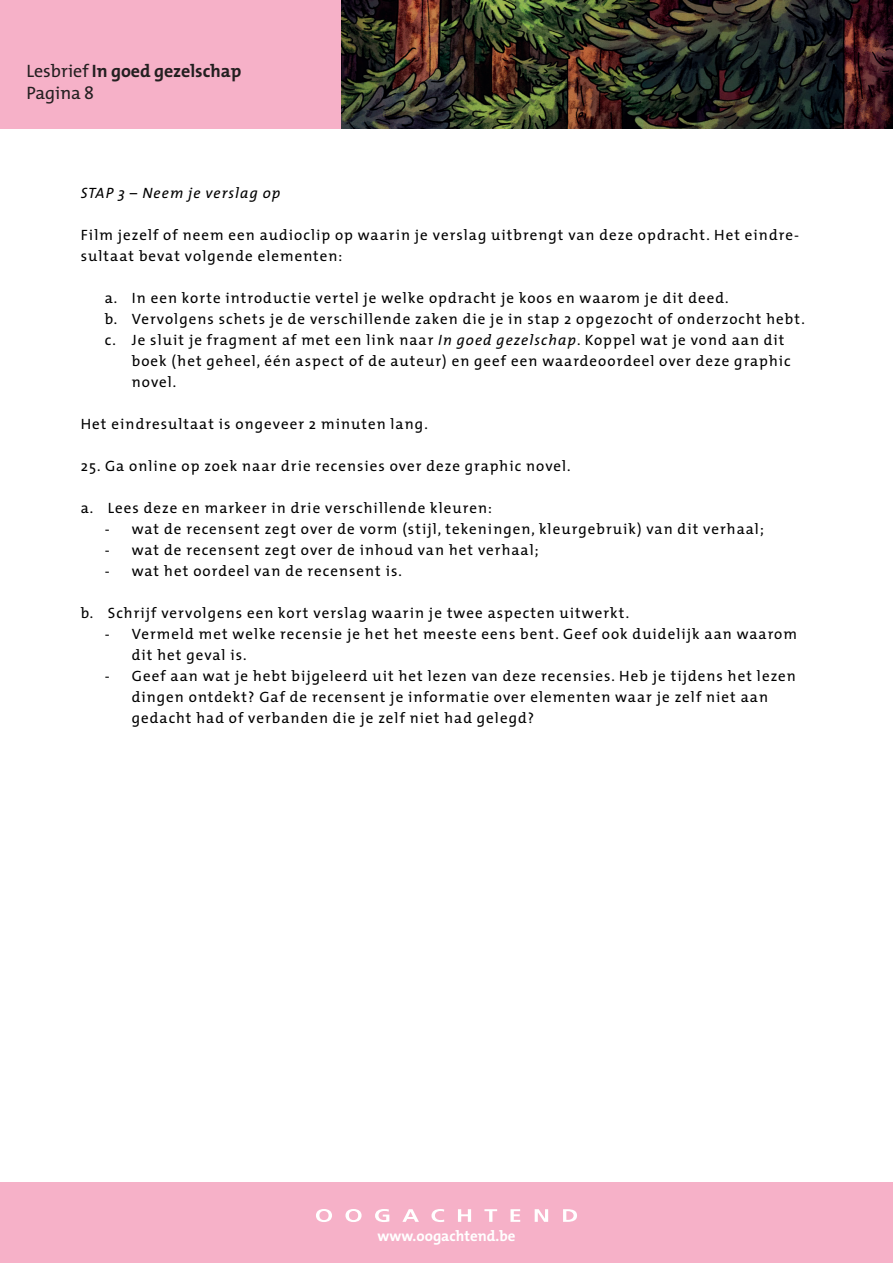
<style>
.page{position:relative;width:893px;height:1263px;background:#fff}
.page>*{position:absolute;margin:0;border:0;box-sizing:border-box;transform-origin:0 0}
.t1{font:700 18px "The Mix";color:#231f20}
.t2{font:18px "The Mix Plain";color:#231f20}
.t3{font:15px/21px "The Mix Plain";letter-spacing:.07em;color:#000001}
.t4{font:italic 15px "The Mix";letter-spacing:.07em;color:#000001}
.t5{font:700 15px "The Mix";color:#fff}
.s1{font-family:"The Mix Plain";font-weight:400}
.s2{font-family:"The Mix";font-style:italic}
</style>
<div class="page">
<div style="left:0;top:1182px;width:893px;height:81px;background:#f6b1c8"></div>
<svg style="left:316px;top:1209px;width:16px;height:13px"></svg>
<svg style="left:345px;top:1209px;width:17px;height:13px"></svg>
<svg style="left:375px;top:1209px;width:14px;height:13px"></svg>
<svg style="left:402px;top:1209px;width:17px;height:13px"></svg>
<svg style="left:431px;top:1209px;width:13px;height:13px"></svg>
<svg style="left:458px;top:1209px;width:13px;height:13px"></svg>
<svg style="left:484px;top:1209px;width:13px;height:13px"></svg>
<svg style="left:510px;top:1209px;width:10px;height:13px"></svg>
<svg style="left:535px;top:1209px;width:13px;height:13px"></svg>
<svg style="left:563px;top:1209px;width:14px;height:13px"></svg>
<img style="left:340px;top:0;width:553px;height:128px">
<div style="left:0;top:0;width:340px;height:128px;background:#f6b1c8"></div>
<p class="t1" style="left:27px;top:56px;width:216px"><span class="s1">Lesbrief</span> In goed gezelschap</p>
<p class="t2" style="left:27px;top:78px;width:69px">Pagina 8</p>
<p class="t4" style="left:81px;top:181px;width:201px">STAP 3 – Neem je verslag op</p>
<p class="t3" style="left:81px;top:224px;width:720px">Film jezelf of neem een audioclip op waarin je verslag uitbrengt van deze opdracht. Het eindre&shy;sultaat bevat volgende elementen:</p>
<p class="t3" style="left:105px;top:287px;width:701px">a. In een korte introductie vertel je welke opdracht je koos en waarom je dit deed.<br>b. Vervolgens schets je de verschillende zaken die je in stap 2 opgezocht of onderzocht hebt. c. Je sluit je fragment af met een link naar <span class="s2">In goed gezelschap</span>. Koppel wat je vond aan dit</p>
<p class="t3" style="left:132px;top:350px;width:660px">boek (het geheel, één aspect of de auteur) en geef een waardeoordeel over deze graphic novel.</p>
<p class="t3" style="left:81px;top:413px;width:349px">Het eindresultaat is ongeveer 2 minuten lang.</p>
<p class="t3" style="left:81px;top:455px;width:491px">25. Ga online op zoek naar drie recensies over deze graphic novel.</p>
<p class="t3" style="left:81px;top:497px;width:413px">a. Lees deze en markeer in drie verschillende kleuren:</p>
<p class="t3" style="left:105px;top:518px;width:660px">- wat de recensent zegt over de vorm (stijl, tekeningen, kleurgebruik) van dit verhaal;</p>
<p class="t3" style="left:105px;top:539px;width:435px">- wat de recensent zegt over de inhoud van het verhaal;</p>
<p class="t3" style="left:105px;top:560px;width:299px">- wat het oordeel van de recensent is.</p>
<p class="t3" style="left:81px;top:602px;width:550px">b. Schrijf vervolgens een kort verslag waarin je twee aspecten uitwerkt.</p>
<p class="t3" style="left:132px;top:623px;width:667px;text-indent:-27px">- Vermeld met welke recensie je het het meeste eens bent. Geef ook duidelijk aan waarom dit het geval is.</p>
<p class="t3" style="left:132px;top:665px;width:666px;text-indent:-27px">- Geef aan wat je hebt bijgeleerd uit het lezen van deze recensies. Heb je tijdens het lezen dingen ontdekt? Gaf de recensent je informatie over elementen waar je zelf niet aan gedacht had of verbanden die je zelf niet had gelegd?</p>
<p class="t5" style="left:377px;top:1223px;width:140px">www.oogachtend.be</p>
</div>
